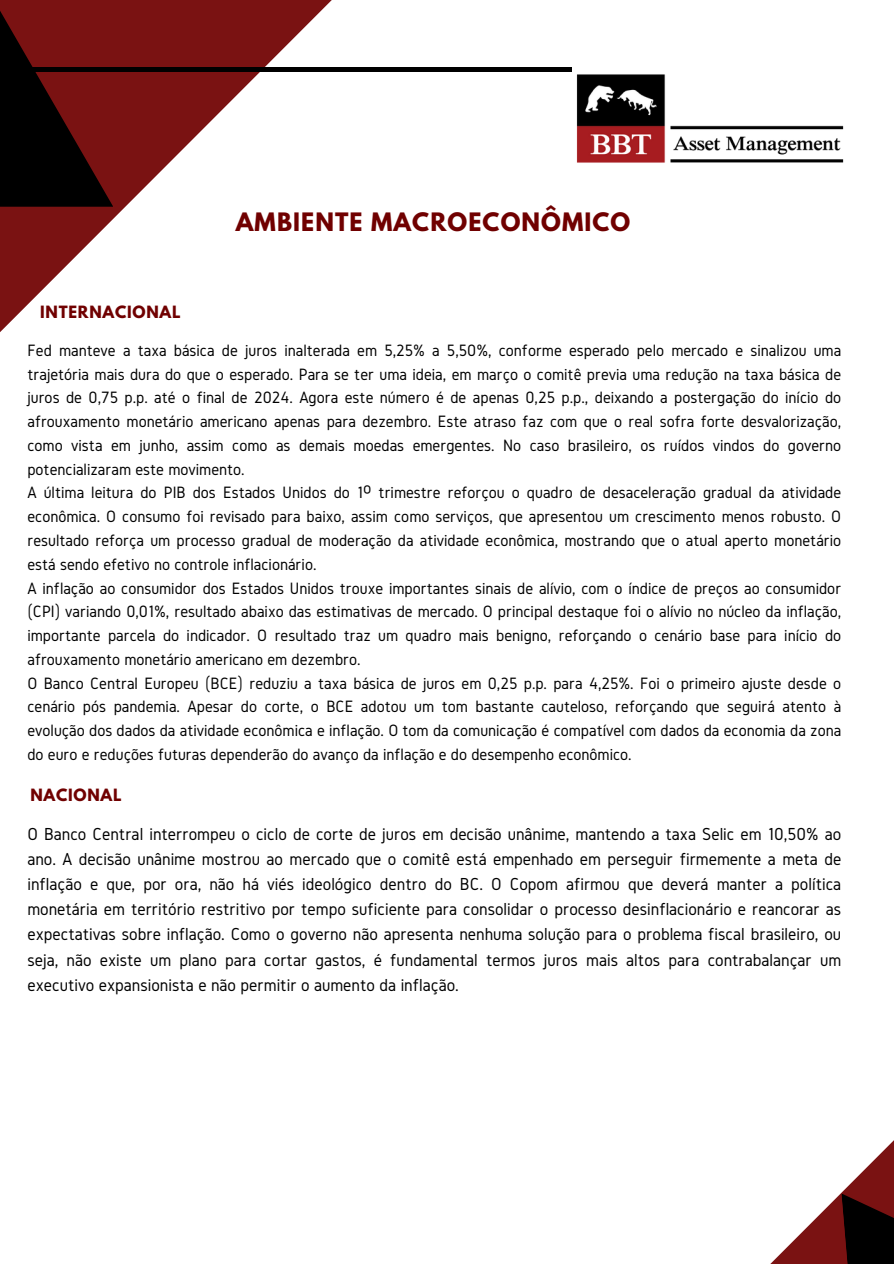
<style>
.page{position:relative;width:894px;height:1264px;background:#fff}
.page>*{position:absolute;margin:0;border:0;box-sizing:border-box;transform-origin:0 0}
.t1{font:700 22.5px "League Spartan";letter-spacing:.05em;color:#700000}
.t2{font:18px/25.2px "Gidole";color:#000;text-align:justify}
.t3{font:17.1px/23.7px "Gidole";color:#000}
.t4{font:700 15px "League Spartan";letter-spacing:.05em;color:#700000}
</style>
<div class="page">
<svg style="left:0;top:0;width:387px;height:332px"></svg>
<svg style="left:0;top:0;width:113px;height:207px;background:#3f0909"></svg>
<hr style="left:0;top:68px;width:571px;height:4px;background:#000">
<svg style="left:841px;top:1193px;width:52px;height:70px;background:#1d0404"></svg>
<img style="left:571px;top:68px;width:273px;height:95px">
<h2 class="t4" style="left:40px;top:304px;width:142px">INTERNACIONAL</h2>
<h1 class="t1" style="left:236px;top:210px;width:396px">AMBIENTE MACROECONÔMICO</h1>
<h2 class="t3" style="left:27px;top:338px;width:815px">Fed manteve a taxa básica de juros inalterada em 5,25% a 5,50%, conforme esperado pelo mercado e sinalizou uma trajetória mais dura do que o esperado. Para se ter uma ideia, em março o comitê previa uma redução na taxa básica de juros de 0,75 p.p. até o final de 2024. Agora este número é de apenas 0,25 p.p., deixando a postergação do início do afrouxamento monetário americano apenas para dezembro. Este atraso faz com que o real sofra forte desvalorização, como vista em junho, assim como as demais moedas emergentes. No caso brasileiro, os ruídos vindos do governo potencializaram este movimento.<br>A última leitura do PIB dos Estados Unidos do 1º trimestre reforçou o quadro de desaceleração gradual da atividade econômica. O consumo foi revisado para baixo, assim como serviços, que apresentou um crescimento menos robusto. O resultado reforça um processo gradual de moderação da atividade econômica, mostrando que o atual aperto monetário está sendo efetivo no controle inflacionário.<br>A inflação ao consumidor dos Estados Unidos trouxe importantes sinais de alívio, com o índice de preços ao consumidor (CPI) variando 0,01%, resultado abaixo das estimativas de mercado. O principal destaque foi o alívio no núcleo da inflação, importante parcela do indicador. O resultado traz um quadro mais benigno, reforçando o cenário base para início do afrouxamento monetário americano em dezembro.<br>O Banco Central Europeu (BCE) reduziu a taxa básica de juros em 0,25 p.p. para 4,25%. Foi o primeiro ajuste desde o cenário pós pandemia. Apesar do corte, o BCE adotou um tom bastante cauteloso, reforçando que seguirá atento à evolução dos dados da atividade econômica e inflação. O tom da comunicação é compatível com dados da economia da zona do euro e reduções futuras dependerão do avanço da inflação e do desempenho econômico.</h2>
<p class="t4" style="left:30px;top:787px;width:93px">NACIONAL</p>
<p class="t2" style="left:27px;top:821px;width:815px">O Banco Central interrompeu o ciclo de corte de juros em decisão unânime, mantendo a taxa Selic em 10,50% ao ano. A decisão unânime mostrou ao mercado que o comitê está empenhado em perseguir firmemente a meta de inflação e que, por ora, não há viés ideológico dentro do BC. O Copom afirmou que deverá manter a política monetária em território restritivo por tempo suficiente para consolidar o processo desinflacionário e reancorar as expectativas sobre inflação. Como o governo não apresenta nenhuma solução para o problema fiscal brasileiro, ou seja, não existe um plano para cortar gastos, é fundamental termos juros mais altos para contrabalançar um executivo expansionista e não permitir o aumento da inflação.</p>
</div>
